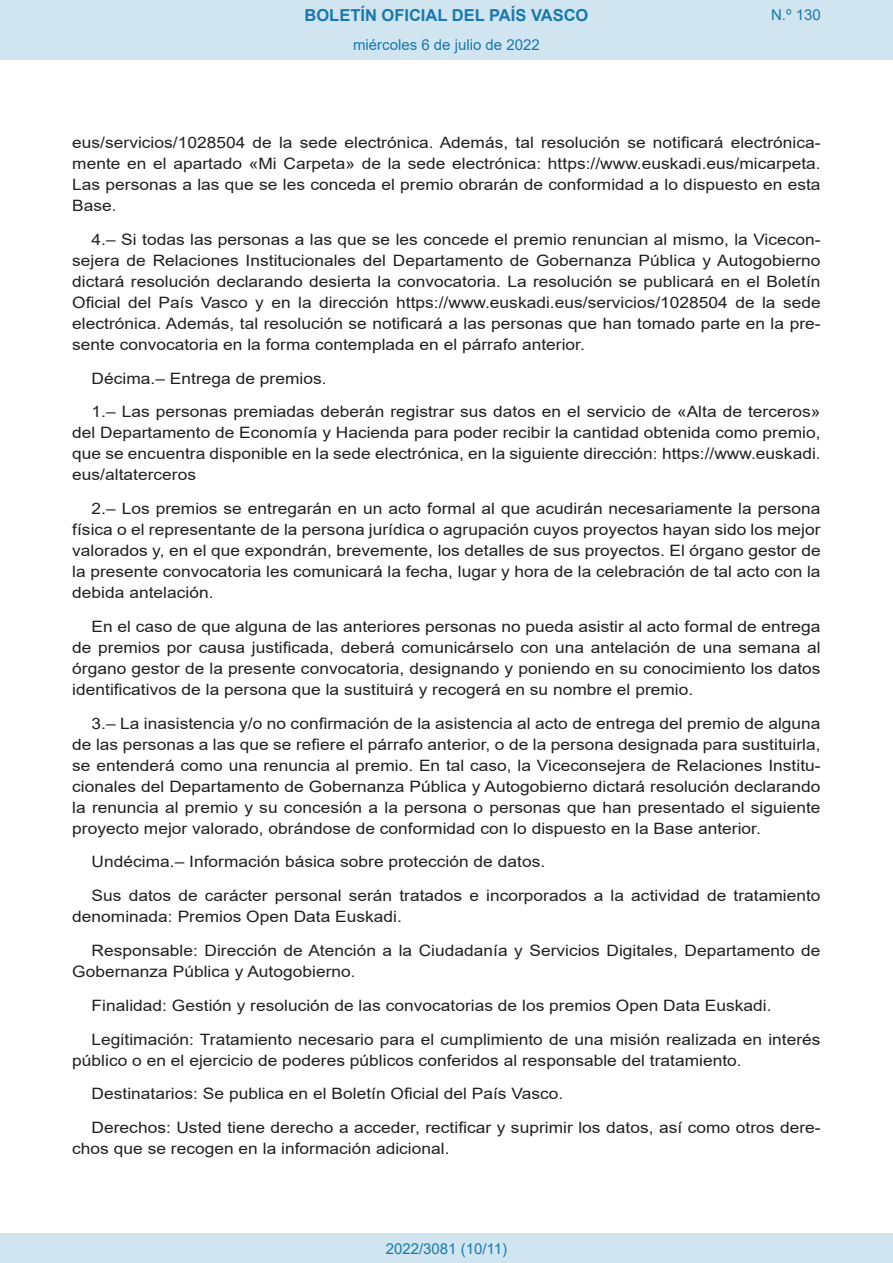
<style>
.page{position:relative;width:893px;height:1263px;background:#fff}
.page>*{position:absolute;margin:0;border:0;box-sizing:border-box;transform-origin:0 0}
.t1{font:700 16.5px "Arial";color:#1879ad}
.BOPVDetalle{font:15.6px/21px "Arial";color:#231f20;text-align:justify;scale:1.11 1}
.Paginacion_Centro{font:15px "Arial";color:#1879ad}
</style>
<div class="page">
<div style="left:0;top:0;width:893px;height:60px;background:#d0e5f0"></div>
<div style="left:0;top:1233px;width:893px;height:30px;background:#d0e5f0"></div>
<p class="t1" style="left:305px;top:3px;width:285px">BOLETÍN OFICIAL DEL PAÍS VASCO</p>
<p class="Paginacion_Centro" style="left:353px;top:35px;width:188px">miércoles 6 de julio de 2022</p>
<p class="Paginacion_Centro" style="left:771px;top:5px;width:51px">N.º 130</p>
<p class="BOPVDetalle" style="left:72px;top:132px;width:676px">eus/servicios/1028504 de la sede electrónica. Además, tal resolución se notificará electrónica&shy;mente en el apartado «Mi Carpeta» de la sede electrónica: https://www.euskadi.eus/micarpeta.<br>Las personas a las que se les conceda el premio obrarán de conformidad a lo dispuesto en esta Base.</p>
<p class="BOPVDetalle" style="left:72px;top:229px;width:676px;text-indent:19px">4.– Si todas las personas a las que se les concede el premio renuncian al mismo, la Vicecon&shy;sejera de Relaciones Institucionales del Departamento de Gobernanza Pública y Autogobierno dictará resolución declarando desierta la convocatoria. La resolución se publicará en el Boletín Oficial del País Vasco y en la dirección https://www.euskadi.eus/servicios/1028504 de la sede electrónica. Además, tal resolución se notificará a las personas que han tomado parte en la pre&shy;sente convocatoria en la forma contemplada en el párrafo anterior.</p>
<p class="BOPVDetalle" style="left:92px;top:368px;width:213px">Décima.– Entrega de premios.</p>
<p class="BOPVDetalle" style="left:72px;top:401px;width:676px;text-indent:19px">1.– Las personas premiadas deberán registrar sus datos en el servicio de «Alta de terceros» del Departamento de Economía y Hacienda para poder recibir la cantidad obtenida como premio, que se encuentra disponible en la sede electrónica, en la siguiente dirección: https://www.euskadi. eus/altaterceros</p>
<p class="BOPVDetalle" style="left:72px;top:498px;width:676px;text-indent:19px">2.– Los premios se entregarán en un acto formal al que acudirán necesariamente la persona física o el representante de la persona jurídica o agrupación cuyos proyectos hayan sido los mejor valorados y, en el que expondrán, brevemente, los detalles de sus proyectos. El órgano gestor de la presente convocatoria les comunicará la fecha, lugar y hora de la celebración de tal acto con la debida antelación.</p>
<p class="BOPVDetalle" style="left:72px;top:616px;width:676px;text-indent:19px">En el caso de que alguna de las anteriores personas no pueda asistir al acto formal de entrega de premios por causa justificada, deberá comunicárselo con una antelación de una semana al órgano gestor de la presente convocatoria, designando y poniendo en su conocimiento los datos identificativos de la persona que la sustituirá y recogerá en su nombre el premio.</p>
<p class="BOPVDetalle" style="left:72px;top:713px;width:676px;text-indent:19px">3.– La inasistencia y/o no confirmación de la asistencia al acto de entrega del premio de alguna de las personas a las que se refiere el párrafo anterior, o de la persona designada para sustituirla, se entenderá como una renuncia al premio. En tal caso, la Viceconsejera de Relaciones Institu&shy;cionales del Departamento de Gobernanza Pública y Autogobierno dictará resolución declarando la renuncia al premio y su concesión a la persona o personas que han presentado el siguiente proyecto mejor valorado, obrándose de conformidad con lo dispuesto en la Base anterior.</p>
<p class="BOPVDetalle" style="left:92px;top:851px;width:410px">Undécima.– Información básica sobre protección de datos.</p>
<p class="BOPVDetalle" style="left:72px;top:885px;width:676px;text-indent:19px">Sus datos de carácter personal serán tratados e incorporados a la actividad de tratamiento denominada: Premios Open Data Euskadi.</p>
<p class="BOPVDetalle" style="left:72px;top:940px;width:676px;text-indent:19px">Responsable: Dirección de Atención a la Ciudadanía y Servicios Digitales, Departamento de<br>Gobernanza Pública y Autogobierno.</p>
<p class="BOPVDetalle" style="left:92px;top:995px;width:614px">Finalidad: Gestión y resolución de las convocatorias de los premios Open Data Euskadi.</p>
<p class="BOPVDetalle" style="left:72px;top:1028px;width:676px;text-indent:19px">Legitimación: Tratamiento necesario para el cumplimiento de una misión realizada en interés público o en el ejercicio de poderes públicos conferidos al responsable del tratamiento.</p>
<p class="BOPVDetalle" style="left:92px;top:1083px;width:426px">Destinatarios: Se publica en el Boletín Oficial del País Vasco.</p>
<p class="BOPVDetalle" style="left:72px;top:1117px;width:676px;text-indent:19px">Derechos: Usted tiene derecho a acceder, rectificar y suprimir los datos, así como otros dere&shy;chos que se recogen en la información adicional.</p>
<p class="Paginacion_Centro" style="left:386px;top:1238px;width:123px">2022/3081 (10/11)</p>
</div>
